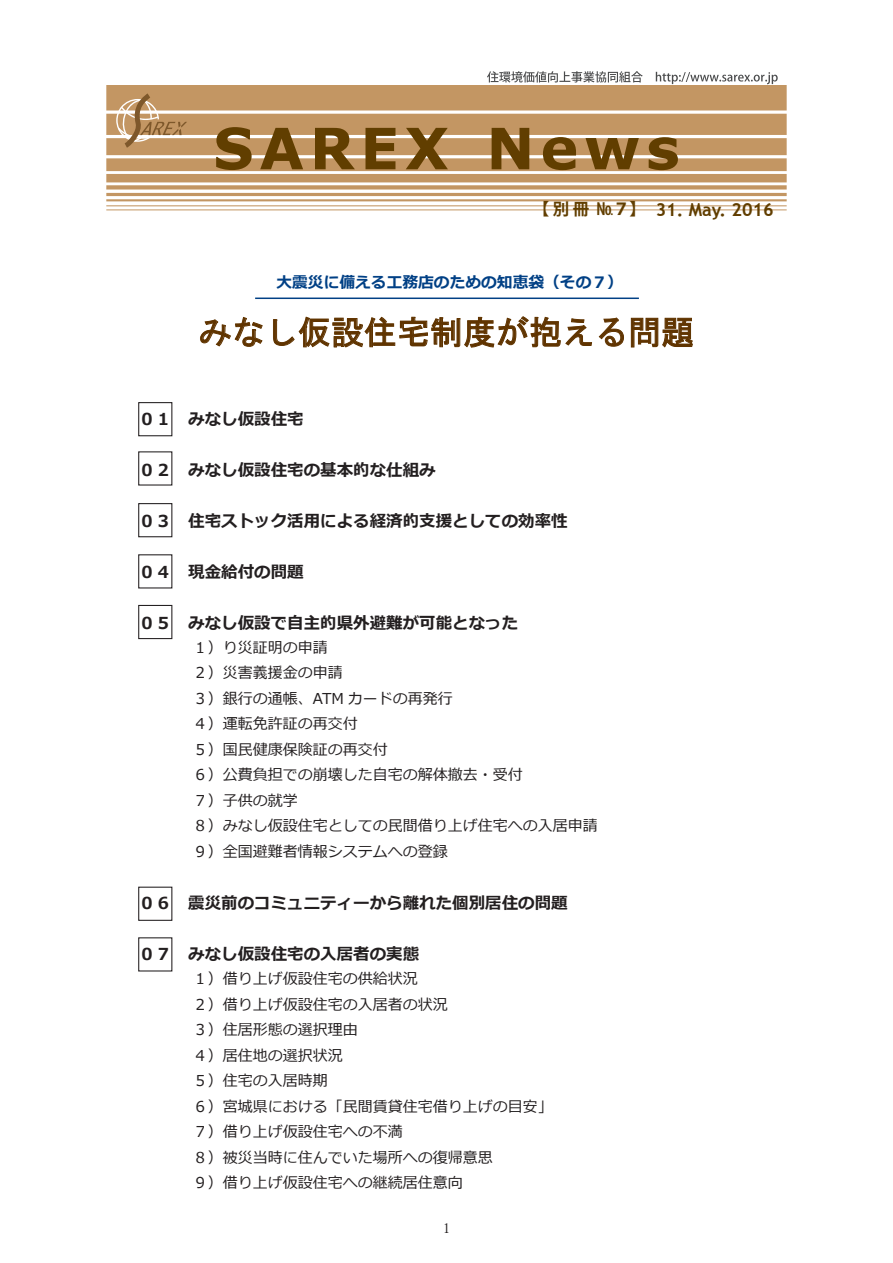
<style>
.page{position:relative;width:893px;height:1263px;background:#fff}
.page>*{position:absolute;margin:0;border:0;box-sizing:border-box;transform-origin:0 0}
.t1{font:33px "MS Gothic";color:#603400}
.t2{font:700 18px "Trebuchet MS";color:#613e00}
.t3{font:700 16.5px "Meiryo";color:#231f20}
.t4{font:700 16.5px "Koz Go Pro";color:#613e00}
.t5{font:700 15.75px "Meiryo";color:#014085}
.t6{font:15px/25.5px "Meiryo";color:#231f20}
.t7{font:13.5px "Koz Min Pro";color:#231f20}
</style>
<div class="page">
<svg style="left:200px;top:317px;width:63px;height:30px"></svg>
<svg style="left:273px;top:316px;width:319px;height:32px"></svg>
<svg style="left:599px;top:317px;width:25px;height:30px"></svg>
<svg style="left:631px;top:318px;width:62px;height:29px"></svg>
<svg style="left:487px;top:71px;width:291px;height:13px"></svg>
<div style="left:106px;top:85px;width:681px;height:25px;background:#c39663"></div>
<div style="left:106px;top:114px;width:681px;height:21px;background:#c39663"></div>
<div style="left:106px;top:138px;width:681px;height:17px;background:#c39663"></div>
<div style="left:106px;top:158px;width:681px;height:13px;background:#c39663"></div>
<div style="left:106px;top:174px;width:681px;height:8px;background:#c39663"></div>
<div style="left:106px;top:185px;width:681px;height:5px;background:#c39663"></div>
<hr style="left:106px;top:193px;width:681px;height:3px;background:#b98448">
<hr style="left:106px;top:199px;width:681px;height:2px;background:#b98448">
<hr style="left:106px;top:205px;width:681px;height:1px;background:#b98448">
<hr style="left:106px;top:210px;width:681px;height:1px;background:#b98448">
<svg style="left:216px;top:127px;width:462px;height:43px"></svg>
<svg style="left:116px;top:93px;width:71px;height:55px"></svg>
<div style="left:138px;top:503px;width:34px;height:34px;border:1px solid #231f20"></div>
<div style="left:138px;top:402px;width:34px;height:34px;border:1px solid #231f20"></div>
<div style="left:138px;top:605px;width:34px;height:34px;border:1px solid #231f20"></div>
<hr style="left:255px;top:298px;width:384px;height:1px;background:#014085">
<div style="left:138px;top:887px;width:34px;height:34px;border:1px solid #231f20"></div>
<p class="t4" style="left:533px;top:199px;width:115px">【別冊 №７】</p>
<p class="t2" style="left:656px;top:198px;width:119px">31. May. 2016</p>
<p class="t5" style="left:276px;top:271px;width:348px">大震災に備える工務店のための知恵袋（その７(</p>
<h1 class="t1" style="left:199px;top:316px;width:497px">みなし仮設住宅制度が抱える問題</h1>
<p class="t3" style="left:139px;top:407px;width:166px">０１　みなし仮設住宅</p>
<p class="t3" style="left:139px;top:458px;width:298px">０２　みなし仮設住宅の基本的な仕組み</p>
<p class="t3" style="left:139px;top:509px;width:430px">０３　住宅ストック活用による経済的支援としての効率性</p>
<p class="t3" style="left:139px;top:560px;width:166px">０４　現金給付の問題</p>
<p class="t3" style="left:139px;top:611px;width:381px">０５　みなし仮設で自主的県外避難が可能となった</p>
<p class="t6" style="left:193px;top:635px;width:406px">１）り災証明の申請<br>２）災害義援金の申請<br>３）銀行の通帳、ATM カードの再発行<br>４）運転免許証の再交付<br>５）国民健康保険証の再交付<br>６）公費負担での崩壊した自宅の解体撤去・受付<br>７）子供の就学<br>８）みなし仮設住宅としての民間借り上げ住宅への入居申請<br>９）全国避難者情報システムへの登録</p>
<p class="t3" style="left:139px;top:891px;width:430px">０６　震災前のコミュニティーから離れた個別居住の問題</p>
<p class="t3" style="left:139px;top:942px;width:282px">０７　みなし仮設住宅の入居者の実態</p>
<p class="t6" style="left:193px;top:967px;width:361px">１）借り上げ仮設住宅の供給状況<br>２）借り上げ仮設住宅の入居者の状況<br>３）住居形態の選択理由<br>４）居住地の選択状況<br>５）住宅の入居時期<br>６）宮城県における「民間賃貸住宅借り上げの目安「<br>７）借り上げ仮設住宅への不満<br>８）被災当時に住んでいた場所への復帰意思<br>９）借り上げ仮設住宅への継続居住意向</p>
<p class="t7" style="left:442px;top:1218px;width:10px">1</p>
</div>
